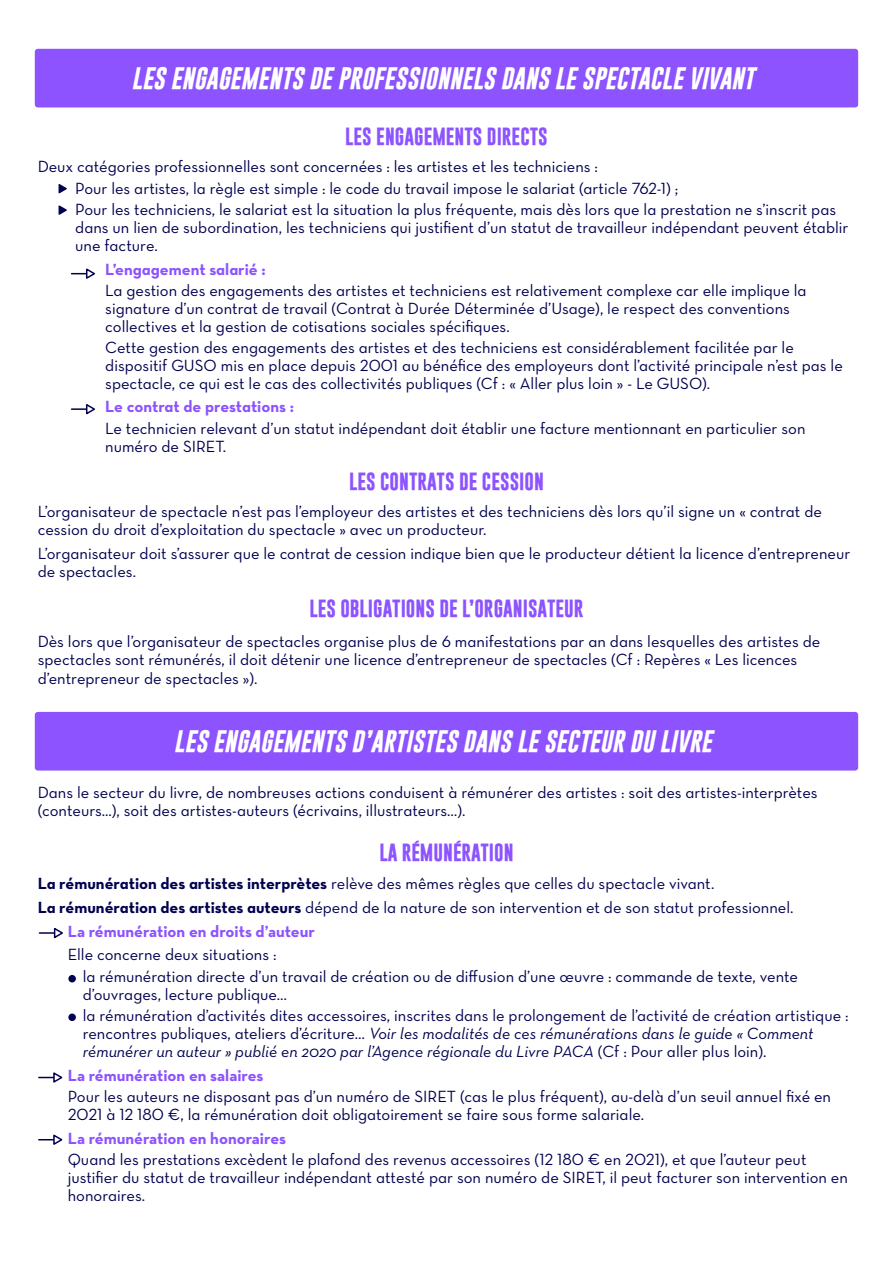
<style>
.page{position:relative;width:893px;height:1263px;background:#fff}
.page>*{position:absolute;margin:0;border:0;box-sizing:border-box;transform-origin:0 0}
.t1{font:italic 700 22.5px "Gobold";color:#fff}
.t2{font:700 18px "Gobold";color:#8c53ff}
.t3{font:16.5px/18px "Neutra Text Book Alt";color:#00004f}
.t4{font:italic 16.5px/18px "Neutra Text";color:#00004f}
.t5{font:700 16.5px "Neutra Text";color:#8c53ff}
.s1{font-family:"Neutra Text Bold Alt";color:#8c53ff}
.s2{font-family:"Neutra Text Bold Alt"}
.s3{font-family:"Neutra Text Book Alt";font-style:normal}
.s4{font-family:"Neutra Text";font-weight:700;color:#8c53ff}
</style>
<div class="page">
<div style="left:38px;top:52px;width:817px;height:53px;background:#8c53ff"></div>
<div style="left:35px;top:49px;width:823px;height:58px;border:6px solid #8c53ff"></div>
<svg style="left:58px;top:184px;width:9px;height:10px"></svg>
<svg style="left:58px;top:205px;width:9px;height:10px"></svg>
<svg style="left:72px;top:268px;width:23px;height:11px"></svg>
<svg style="left:72px;top:404px;width:23px;height:11px"></svg>
<svg style="left:39px;top:1072px;width:24px;height:11px"></svg>
<svg style="left:39px;top:1134px;width:24px;height:11px"></svg>
<div style="left:38px;top:715px;width:817px;height:53px;background:#8c53ff"></div>
<div style="left:35px;top:712px;width:823px;height:58px;border:6px solid #8c53ff"></div>
<svg style="left:39px;top:928px;width:24px;height:11px"></svg>
<div style="left:68px;top:975px;width:8px;height:7px;border:2px solid #00004f;border-radius:50%"></div>
<div style="left:68px;top:1013px;width:8px;height:8px;border:2px solid #00004f;border-radius:50%"></div>
<p class="t1" style="left:132px;top:64px;width:624px">LES ENGAGEMENTS DE PROFESSIONNELS DANS LE SPECTACLE VIVANT</p>
<p class="t2" style="left:345px;top:125px;width:204px">LES ENGAGEMENTS DIRECTS</p>
<p class="t3" style="left:75px;top:155px;width:605px;line-height:22.5px;text-indent:-38px">Deux catégories professionnelles sont concernées : les artistes et les techniciens :<br>Pour les artistes, la règle est simple : le code du travail impose le salariat (article 762-1) ;</p>
<p class="t3" style="left:75px;top:200px;width:775px">Pour les techniciens, le salariat est la situation la plus fréquente, mais dès lors que la prestation ne s’inscrit pas dans un lien de subordination, les techniciens qui justifient d’un statut de travailleur indépendant peuvent établir une facture.</p>
<p class="t3" style="left:105px;top:259px;width:703px;line-height:21px"><span class="s1">L’engagement salarié :<br></span>La gestion des engagements des artistes et techniciens est relativement complexe car elle implique la</p>
<p class="t3" style="left:105px;top:299px;width:686px">signature d’un contrat de travail (Contrat à Durée Déterminée d’Usage), le respect des conventions collectives et la gestion de cotisations sociales spécifiques.</p>
<p class="t3" style="left:105px;top:338px;width:739px">Cette gestion des engagements des artistes et des techniciens est considérablement facilitée par le dispositif GUSO mis en place depuis 2001 au bénéfice des employeurs dont l’activité principale n’est pas le spectacle, ce qui est le cas des collectivités publiques (Cf : « Aller plus loin » - Le GUSO).</p>
<p class="t3" style="left:105px;top:395px;width:702px;line-height:22.5px"><span class="s1">Le contrat de prestations :<br></span>Le technicien relevant d’un statut indépendant doit établir une facture mentionnant en particulier son</p>
<p class="t3" style="left:105px;top:437px;width:122px">numéro de SIRET.</p>
<p class="t2" style="left:349px;top:469px;width:196px">LES CONTRATS DE CESSION</p>
<p class="t3" style="left:38px;top:502px;width:786px">L’organisateur de spectacle n’est pas l’employeur des artistes et des techniciens dès lors qu’il signe un « contrat de cession du droit d’exploitation du spectacle » avec un producteur.</p>
<p class="t3" style="left:38px;top:544px;width:814px">L’organisateur doit s’assurer que le contrat de cession indique bien que le producteur détient la licence d’entrepreneur de spectacles.</p>
<p class="t2" style="left:309px;top:597px;width:276px">LES OBLIGATIONS DE L’ORGANISATEUR</p>
<p class="t3" style="left:38px;top:633px;width:784px">Dès lors que l’organisateur de spectacles organise plus de 6 manifestations par an dans lesquelles des artistes de spectacles sont rémunérés, il doit détenir une licence d’entrepreneur de spectacles (Cf : Repères « Les licences d’entrepreneur de spectacles »).</p>
<p class="t1" style="left:174px;top:727px;width:539px">LES ENGAGEMENTS D’ARTISTES DANS LE SECTEUR DU LIVRE</p>
<p class="t3" style="left:38px;top:783px;width:781px">Dans le secteur du livre, de nombreuses actions conduisent à rémunérer des artistes : soit des artistes-interprètes (conteurs...), soit des artistes-auteurs (écrivains, illustrateurs…).</p>
<p class="t2" style="left:379px;top:840px;width:136px">LA RÉMUNÉRATION</p>
<p class="t3" style="left:38px;top:874px;width:678px"><span class="s2">La rémunération des artistes interprètes</span> relève des mêmes règles que celles du spectacle vivant.</p>
<p class="t3" style="left:38px;top:898px;width:757px"><span class="s2">La rémunération des artistes auteurs</span> dépend de la nature de son intervention et de son statut professionnel.</p>
<p class="t5" style="left:68px;top:921px;width:249px">La rémunération en droits d’auteur</p>
<p class="t3" style="left:83px;top:943px;width:717px;line-height:22.5px;text-indent:-15px">Elle concerne deux situations :<br>la rémunération directe d’un travail de création ou de diffusion d’une œuvre : commande de texte, vente</p>
<p class="t3" style="left:83px;top:984px;width:767px;line-height:21px">d’ouvrages, lecture publique…<br>la rémunération d’activités dites accessoires, inscrites dans le prolongement de l’activité de création artistique :</p>
<p class="t4" style="left:83px;top:1024px;width:732px"><span class="s3">rencontres publiques, ateliers d’écriture…</span> Voir les modalités de ces rémunérations dans le guide « Comment rémunérer un auteur » publié en 2020 par l’Agence régionale du Livre PACA <span class="s3">(Cf : Pour aller plus loin).</span></p>
<p class="t3" style="left:68px;top:1065px;width:765px;line-height:21px"><span class="s4">La rémunération en salaires<br></span>Pour les auteurs ne disposant pas d’un numéro de SIRET (cas le plus fréquent), au-delà d’un seuil annuel fixé en</p>
<p class="t3" style="left:68px;top:1102px;width:578px;line-height:24px">2021 à 12 180 €, la rémunération doit obligatoirement se faire sous forme salariale.<br><span class="s4">La rémunération en honoraires</span></p>
<p class="t3" style="left:68px;top:1150px;width:782px">Quand les prestations excèdent le plafond des revenus accessoires (12 180 € en 2021), et que l’auteur peut justifier du statut de travailleur indépendant attesté par son numéro de SIRET, il peut facturer son intervention en honoraires.</p>
</div>
